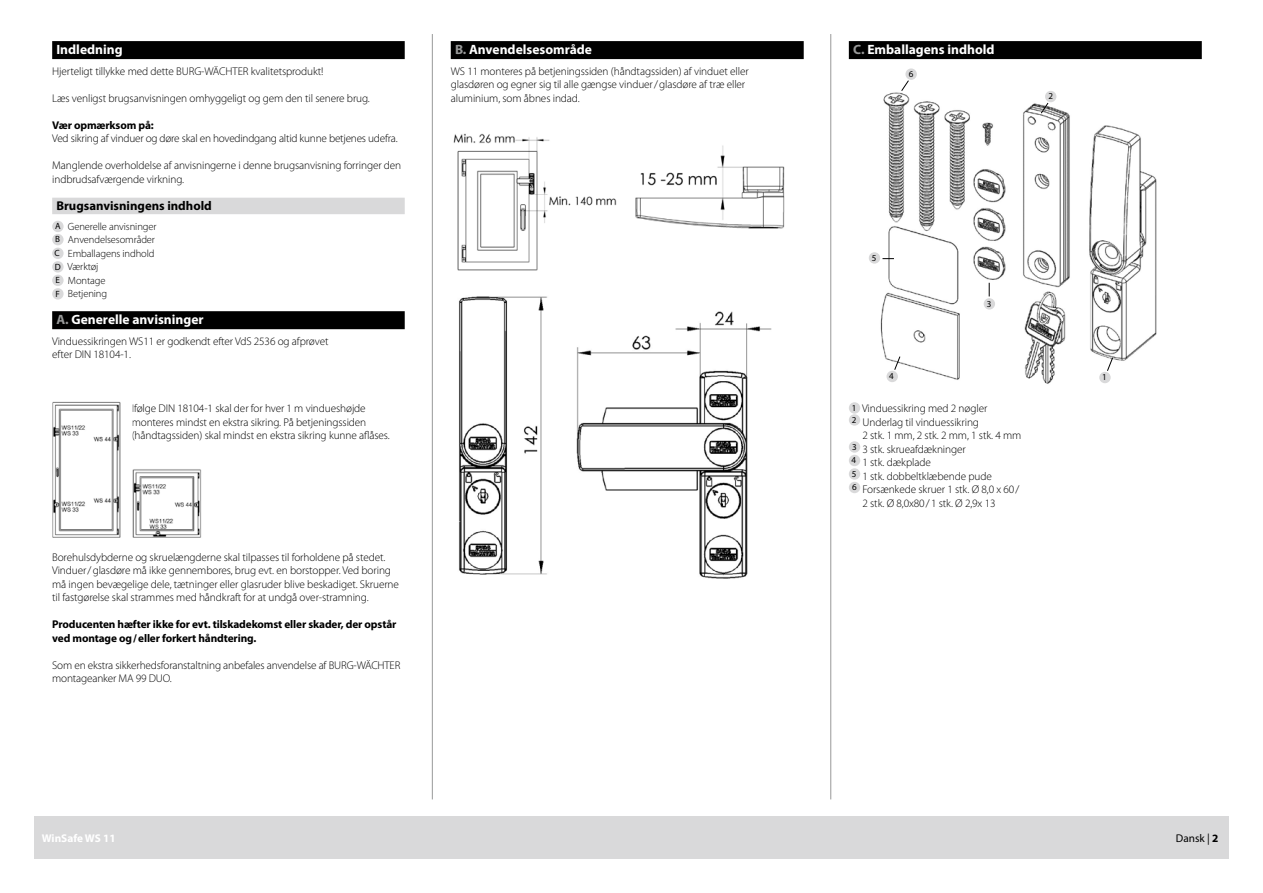
<style>
.page{position:relative;width:1263px;height:893px;background:#fff}
.page>*{position:absolute;margin:0;border:0;box-sizing:border-box;transform-origin:0 0}
.t1{font:700 13.5px "Myriad Pro";color:#fff}
.t2{font:700 12.75px "Myriad Pro";color:#000}
.t3{font:300 11.25px/13.5px "Myriad Pro";letter-spacing:-.01em;color:#000}
.t4{font:700 11.25px/13.5px "Myriad Pro";letter-spacing:-.01em;color:#000}
.t5{font:700 11.25px "Myriad Pro";color:#fff}
.t6{font:11.25px "Myriad Pro";color:#000}
.t7{font:300 10.5px/13.5px "Myriad Pro";letter-spacing:-.01em;color:#000}
.t8{font:9px "Myriad Pro";color:#000}
.s1{font-weight:400;font-size:9px}
.s2{color:#989999}
.s3{font-weight:700}
</style>
<div class="page">
<hr style="left:432px;top:34px;width:1px;height:765px;background:#989999">
<hr style="left:830px;top:34px;width:1px;height:765px;background:#989999">
<div style="left:34px;top:816px;width:1195px;height:43px;background:#d9d9da"></div>
<div style="left:52px;top:41px;width:353px;height:18px;background:#000"></div>
<div style="left:52px;top:198px;width:353px;height:16px;background:#d9d9da"></div>
<div style="left:52px;top:311px;width:353px;height:18px;background:#000"></div>
<div style="left:52px;top:221px;width:12px;height:11px;background:#d9d9da;border-radius:50%"></div>
<div style="left:52px;top:234px;width:12px;height:11px;background:#d9d9da;border-radius:50%"></div>
<div style="left:52px;top:248px;width:12px;height:11px;background:#d9d9da;border-radius:50%"></div>
<div style="left:52px;top:261px;width:12px;height:12px;background:#d9d9da;border-radius:50%"></div>
<div style="left:52px;top:275px;width:12px;height:11px;background:#d9d9da;border-radius:50%"></div>
<div style="left:52px;top:288px;width:12px;height:12px;background:#d9d9da;border-radius:50%"></div>
<div style="left:451px;top:41px;width:353px;height:18px;background:#000"></div>
<img style="left:459px;top:296px;width:313px;height:283px">
<img style="left:635px;top:145px;width:150px;height:84px">
<img style="left:453px;top:133px;width:164px;height:138px">
<div style="left:849px;top:41px;width:353px;height:18px;background:#000"></div>
<img style="left:880px;top:91px;width:277px;height:293px">
<div style="left:849px;top:402px;width:11px;height:12px;background:#d9d9da;border-radius:50%"></div>
<div style="left:849px;top:414px;width:11px;height:12px;background:#d9d9da;border-radius:50%"></div>
<div style="left:849px;top:441px;width:11px;height:12px;background:#d9d9da;border-radius:50%"></div>
<div style="left:849px;top:455px;width:11px;height:11px;background:#d9d9da;border-radius:50%"></div>
<div style="left:849px;top:468px;width:11px;height:12px;background:#d9d9da;border-radius:50%"></div>
<div style="left:849px;top:482px;width:11px;height:11px;background:#d9d9da;border-radius:50%"></div>
<img style="left:52px;top:401px;width:150px;height:137px">
<div style="left:905px;top:68px;width:12px;height:12px;background:#d9d9da;border-radius:50%"></div>
<svg style="left:901px;top:80px;width:8px;height:11px"></svg>
<div style="left:1045px;top:91px;width:11px;height:11px;background:#d9d9da;border-radius:50%"></div>
<svg style="left:1041px;top:103px;width:7px;height:11px"></svg>
<div style="left:984px;top:298px;width:11px;height:12px;background:#d9d9da;border-radius:50%"></div>
<svg style="left:989px;top:283px;width:1px;height:13px"></svg>
<div style="left:869px;top:252px;width:11px;height:12px;background:#d9d9da;border-radius:50%"></div>
<svg style="left:882px;top:258px;width:12px;height:1px"></svg>
<div style="left:886px;top:371px;width:12px;height:11px;background:#d9d9da;border-radius:50%"></div>
<svg style="left:894px;top:356px;width:6px;height:14px"></svg>
<div style="left:1099px;top:372px;width:12px;height:11px;background:#d9d9da;border-radius:50%"></div>
<svg style="left:1107px;top:357px;width:6px;height:14px"></svg>
<p class="t1" style="left:56px;top:41px;width:68px">Indledning</p>
<p class="t3" style="left:52px;top:64px;width:273px">Hjerteligt tillykke med dette BURG-WÄCHTER kvalitetsprodukt!</p>
<p class="t3" style="left:52px;top:91px;width:319px">Læs venligst brugsanvisningen omhyggeligt og gem den til senere brug.</p>
<p class="t4" style="left:52px;top:118px;width:103px">Vær opmærksom på:</p>
<p class="t3" style="left:52px;top:131px;width:347px">Ved sikring af vinduer og døre skal en hovedindgang altid kunne betjenes udefra.</p>
<p class="t3" style="left:52px;top:158px;width:351px">Manglende overholdelse af anvisningerne i denne brugsanvisning forringer den indbrudsafværgende virkning.</p>
<p class="t2" style="left:56px;top:197px;width:157px">Brugsanvisningens indhold</p>
<p class="t7" style="left:54px;top:219px;width:104px"><span class="s1">A</span> Generelle anvisninger<br><span class="s1">B</span> Anvendelsesområder<br><span class="s1">C</span> Emballagens indhold<br><span class="s1">D</span> Værktøj<br><span class="s1">E</span> Montage<br><span class="s1">F</span> Betjening</p>
<p class="t1" style="left:56px;top:311px;width:149px"><span class="s2">A.</span> Generelle anvisninger</p>
<p class="t3" style="left:52px;top:334px;width:278px">Vinduessikringen WS11 er godkendt efter VdS 2536 og afprøvet efter DIN 18104-1.</p>
<p class="t3" style="left:132px;top:402px;width:260px">Ifølge DIN 18104-1 skal der for hver 1 m vindueshøjde monteres mindst en ekstra sikring. På betjeningssiden (håndtagssiden) skal mindst en ekstra sikring kunne aflåses.</p>
<p class="t3" style="left:52px;top:550px;width:348px">Borehulsdybderne og skruelængderne skal tilpasses til forholdene på stedet.<br>Vinduer/glasdøre må ikke gennembores, brug evt. en borstopper. Ved boring må ingen bevægelige dele, tætninger eller glasruder blive beskadiget. Skruerne til fastgørelse skal strammes med håndkraft for at undgå over-stramning.</p>
<p class="t4" style="left:52px;top:617px;width:346px">Producenten hæfter ikke for evt. tilskadekomst eller skader, der opstår ved montage og/eller forkert håndtering.</p>
<p class="t3" style="left:52px;top:658px;width:350px">Som en ekstra sikkerhedsforanstaltning anbefales anvendelse af BURG-WÄCHTER montageanker MA 99 DUO.</p>
<p class="t1" style="left:455px;top:41px;width:139px"><span class="s2">B.</span> Anvendelsesområde</p>
<p class="t3" style="left:451px;top:64px;width:299px">WS 11 monteres på betjeningssiden (håndtagssiden) af vinduet eller glasdøren og egner sig til alle gængse vinduer/glasdøre af træ eller aluminium, som åbnes indad.</p>
<p class="t1" style="left:853px;top:41px;width:143px"><span class="s2">C.</span> Emballagens indhold</p>
<p class="t8" style="left:909px;top:68px;width:6px">6</p>
<p class="t8" style="left:1048px;top:91px;width:6px">2</p>
<p class="t8" style="left:872px;top:252px;width:6px">5</p>
<p class="t8" style="left:987px;top:298px;width:6px">3</p>
<p class="t8" style="left:889px;top:371px;width:6px">4</p>
<p class="t8" style="left:1102px;top:372px;width:6px">1</p>
<p class="t3" style="left:852px;top:402px;width:137px"><span class="s1">1</span> Vinduessikring med 2 nøgler</p>
<p class="t3" style="left:852px;top:415px;width:129px"><sup>2</sup> Underlag til vinduessikring</p>
<p class="t3" style="left:862px;top:429px;width:161px">2 stk. 1 mm, 2 stk. 2 mm, 1 stk. 4 mm</p>
<p class="t3" style="left:852px;top:442px;width:115px"><sup>3</sup> 3 stk. skrueafdækninger</p>
<p class="t3" style="left:852px;top:456px;width:81px"><sup>4</sup> 1 stk. dækplade</p>
<p class="t3" style="left:852px;top:469px;width:141px"><sup>5</sup> 1 stk. dobbeltklæbende pude</p>
<p class="t3" style="left:852px;top:483px;width:169px"><sup>6</sup> Forsænkede skruer 1 stk. Ø 8,0 x 60/</p>
<p class="t3" style="left:862px;top:496px;width:135px">2 stk. Ø 8,0x80/1 stk. Ø 2,9x 13</p>
<p class="t5" style="left:42px;top:831px;width:75px">WinSafe WS 11</p>
<p class="t6" style="left:1176px;top:831px;width:44px">Dansk | <span class="s3">2</span></p>
</div>
